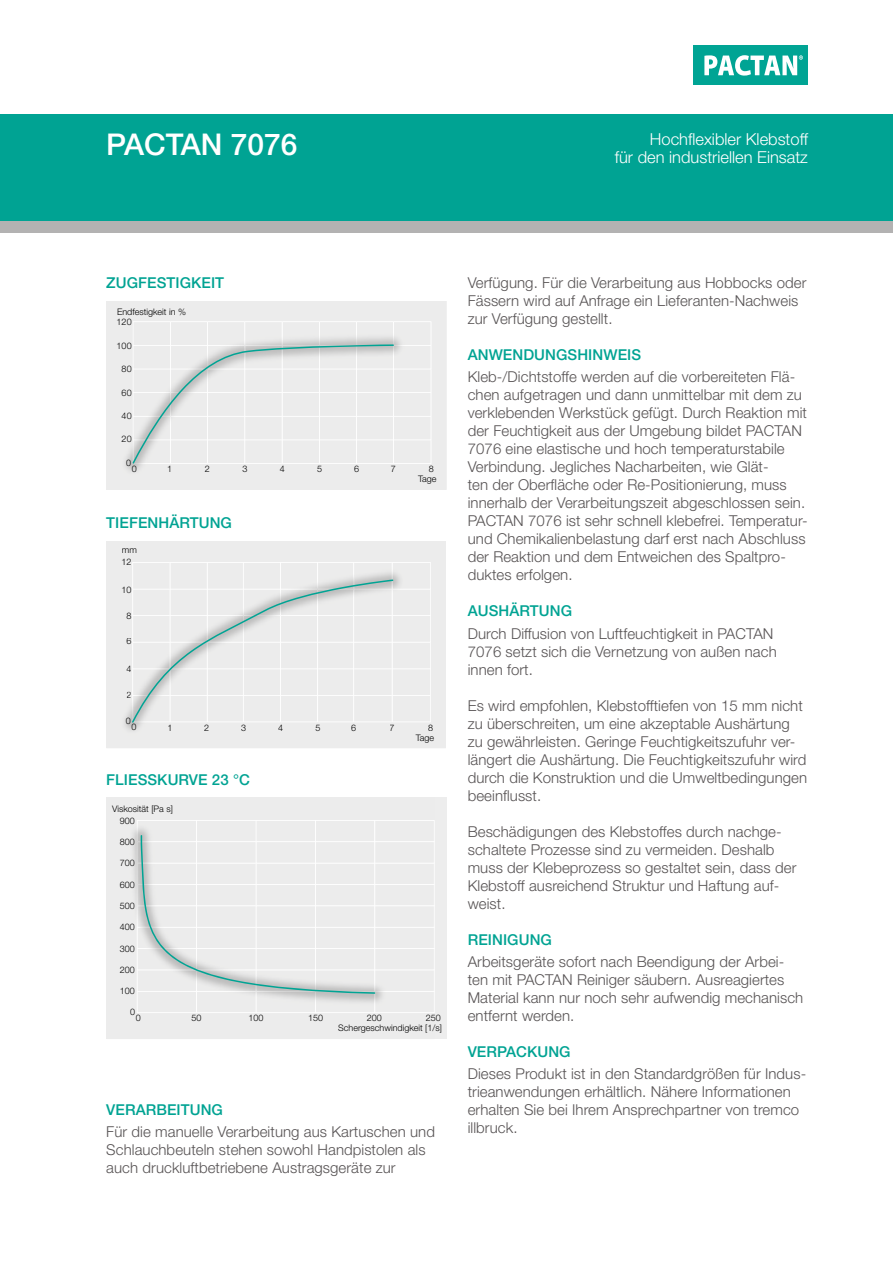
<style>
.page{position:relative;width:893px;height:1263px;background:#fff}
.page>*{position:absolute;margin:0;border:0;box-sizing:border-box;transform-origin:0 0}
.t1{font:500 30px "Helvetica Neue LT";color:#fff}
.t2{font:300 16.5px/18px "Helvetica Neue LT";color:#fff;text-align:right}
.t3{font:300 15px/18px "Helvetica Neue LT";letter-spacing:.005em;color:#575354}
.t4{font:500 15px "Helvetica Neue LT";letter-spacing:.005em;color:#00a393}
.t5{font:300 9px "Helvetica Neue";color:#000}
</style>
<div class="page">
<div style="left:694px;top:45px;width:114px;height:40px;background:#00a494"></div>
<svg style="left:704px;top:55px;width:99px;height:21px"></svg>
<div style="left:0;top:115px;width:893px;height:106px;background:#00a393"></div>
<div style="left:0;top:221px;width:893px;height:12px;background:#b3b2b2"></div>
<svg style="left:132px;top:321px;width:299px;height:143px;background:#e7e8e8"></svg>
<svg style="left:122px;top:549px;width:311px;height:182px;background:#e8e9e9"></svg>
<div style="left:106px;top:798px;width:340px;height:241px;background:#ededed"></div>
<svg style="left:137px;top:820px;width:298px;height:193px"></svg>
<h1 class="t1" style="left:106px;top:127px;width:193px">PACTAN 7076</h1>
<p class="t2" style="left:615px;top:130px;width:195px">Hochflexibler Klebstoff<br>für den industriellen Einsatz</p>
<p class="t4" style="left:106px;top:274px;width:119px">ZUGFESTIGKEIT</p>
<p class="t5" style="left:117px;top:304px;width:71px">Endfestigkeit in %</p>
<p class="t5" style="left:117px;top:314px;width:17px">120</p>
<p class="t5" style="left:117px;top:338px;width:17px">100</p>
<p class="t5" style="left:122px;top:361px;width:12px">80</p>
<p class="t5" style="left:122px;top:385px;width:12px">60</p>
<p class="t5" style="left:122px;top:409px;width:12px">40</p>
<p class="t5" style="left:122px;top:432px;width:12px">20</p>
<p class="t5" style="left:126px;top:455px;width:7px">0</p>
<p class="t5" style="left:132px;top:461px;width:7px">0</p>
<p class="t5" style="left:167px;top:461px;width:7px">1</p>
<p class="t5" style="left:205px;top:461px;width:7px">2</p>
<p class="t5" style="left:242px;top:461px;width:7px">3</p>
<p class="t5" style="left:280px;top:461px;width:7px">4</p>
<p class="t5" style="left:317px;top:461px;width:7px">5</p>
<p class="t5" style="left:354px;top:461px;width:7px">6</p>
<p class="t5" style="left:391px;top:461px;width:7px">7</p>
<p class="t5" style="left:429px;top:461px;width:7px">8</p>
<p class="t5" style="left:418px;top:471px;width:20px">Tage</p>
<p class="t4" style="left:106px;top:514px;width:127px">TIEFENHÄRTUNG</p>
<p class="t5" style="left:122px;top:543px;width:16px">mm</p>
<p class="t5" style="left:121px;top:554px;width:12px">12</p>
<p class="t5" style="left:121px;top:582px;width:12px">10</p>
<p class="t5" style="left:126px;top:608px;width:7px">8</p>
<p class="t5" style="left:126px;top:634px;width:7px">6</p>
<p class="t5" style="left:126px;top:661px;width:7px">4</p>
<p class="t5" style="left:126px;top:687px;width:7px">2</p>
<p class="t5" style="left:126px;top:713px;width:7px">0</p>
<p class="t5" style="left:131px;top:720px;width:7px">0</p>
<p class="t5" style="left:168px;top:720px;width:7px">1</p>
<p class="t5" style="left:204px;top:720px;width:7px">2</p>
<p class="t5" style="left:241px;top:720px;width:7px">3</p>
<p class="t5" style="left:278px;top:720px;width:7px">4</p>
<p class="t5" style="left:315px;top:720px;width:7px">5</p>
<p class="t5" style="left:351px;top:720px;width:7px">6</p>
<p class="t5" style="left:390px;top:720px;width:7px">7</p>
<p class="t5" style="left:428px;top:720px;width:7px">8</p>
<p class="t4" style="left:106px;top:770px;width:145px">FLIESSKURVE 23 °C</p>
<p class="t5" style="left:112px;top:801px;width:62px">Viskosität [Pa s]</p>
<p class="t5" style="left:120px;top:813px;width:16px">900</p>
<p class="t5" style="left:120px;top:834px;width:16px">800</p>
<p class="t5" style="left:120px;top:856px;width:16px">700</p>
<p class="t5" style="left:120px;top:877px;width:16px">600</p>
<p class="t5" style="left:120px;top:898px;width:16px">500</p>
<p class="t5" style="left:120px;top:920px;width:16px">400</p>
<p class="t5" style="left:120px;top:941px;width:16px">300</p>
<p class="t5" style="left:120px;top:963px;width:16px">200</p>
<p class="t5" style="left:120px;top:984px;width:16px">100</p>
<p class="t5" style="left:416px;top:731px;width:20px">Tage</p>
<p class="t5" style="left:130px;top:1004px;width:6px">0</p>
<p class="t5" style="left:136px;top:1010px;width:6px">0</p>
<p class="t5" style="left:191px;top:1010px;width:11px">50</p>
<p class="t5" style="left:248px;top:1010px;width:16px">100</p>
<p class="t5" style="left:308px;top:1010px;width:16px">150</p>
<p class="t5" style="left:367px;top:1010px;width:16px">200</p>
<p class="t5" style="left:426px;top:1010px;width:16px">250</p>
<p class="t5" style="left:338px;top:1020px;width:105px">Schergeschwindigkeit [1/s]</p>
<p class="t4" style="left:106px;top:1101px;width:118px">VERARBEITUNG</p>
<p class="t3" style="left:106px;top:1123px;width:330px">Für die manuelle Verarbeitung aus Kartuschen und<br>Schlauchbeuteln stehen sowohl Handpistolen als auch druckluftbetriebene Austragsgeräte zur</p>
<p class="t3" style="left:468px;top:274px;width:340px">Verfügung. Für die Verarbeitung aus Hobbocks oder<br>Fässern wird auf Anfrage ein Lieferanten-Nachweis zur Verfügung gestellt.</p>
<p class="t4" style="left:468px;top:346px;width:175px">ANWENDUNGSHINWEIS</p>
<p class="t3" style="left:468px;top:368px;width:341px">Kleb-/Dichtstoffe werden auf die vorbereiteten Flä&shy;chen aufgetragen und dann unmittelbar mit dem zu verklebenden Werkstück gefügt. Durch Reaktion mit der Feuchtigkeit aus der Umgebung bildet PACTAN 7076 eine elastische und hoch temperaturstabile Verbindung. Jegliches Nacharbeiten, wie Glät-<br>ten der Oberfläche oder Re-Positionierung, muss innerhalb der Verarbeitungszeit abgeschlossen sein.<br>PACTAN 7076 ist sehr schnell klebefrei. Temperatur&shy;und Chemikalienbelastung darf erst nach Abschluss der Reaktion und dem Entweichen des Spaltpro&shy;duktes erfolgen.</p>
<p class="t4" style="left:468px;top:602px;width:106px">AUSHÄRTUNG</p>
<p class="t3" style="left:468px;top:624px;width:310px">Durch Diffusion von Luftfeuchtigkeit in PACTAN<br>7076 setzt sich die Vernetzung von außen nach innen fort.</p>
<p class="t3" style="left:468px;top:696px;width:341px">Es wird empfohlen, Klebstofftiefen von 15 mm nicht zu überschreiten, um eine akzeptable Aushärtung zu gewährleisten. Geringe Feuchtigkeitszufuhr ver&shy;längert die Aushärtung. Die Feuchtigkeitszufuhr wird durch die Konstruktion und die Umweltbedingungen beeinflusst.</p>
<p class="t3" style="left:468px;top:822px;width:330px">Beschädigungen des Klebstoffes durch nachge&shy;schaltete Prozesse sind zu vermeiden. Deshalb muss der Klebeprozess so gestaltet sein, dass der Klebstoff ausreichend Struktur und Haftung auf&shy;weist.</p>
<p class="t4" style="left:468px;top:930px;width:86px">REINIGUNG</p>
<p class="t3" style="left:468px;top:952px;width:337px">Arbeitsgeräte sofort nach Beendigung der Arbei&shy;ten mit PACTAN Reiniger säubern. Ausreagiertes Material kann nur noch sehr aufwendig mechanisch entfernt werden.</p>
<p class="t4" style="left:468px;top:1043px;width:104px">VERPACKUNG</p>
<p class="t3" style="left:468px;top:1064px;width:340px">Dieses Produkt ist in den Standardgrößen für Indus&shy;trieanwendungen erhältlich. Nähere Informationen erhalten Sie bei Ihrem Ansprechpartner von tremco illbruck.</p>
</div>
